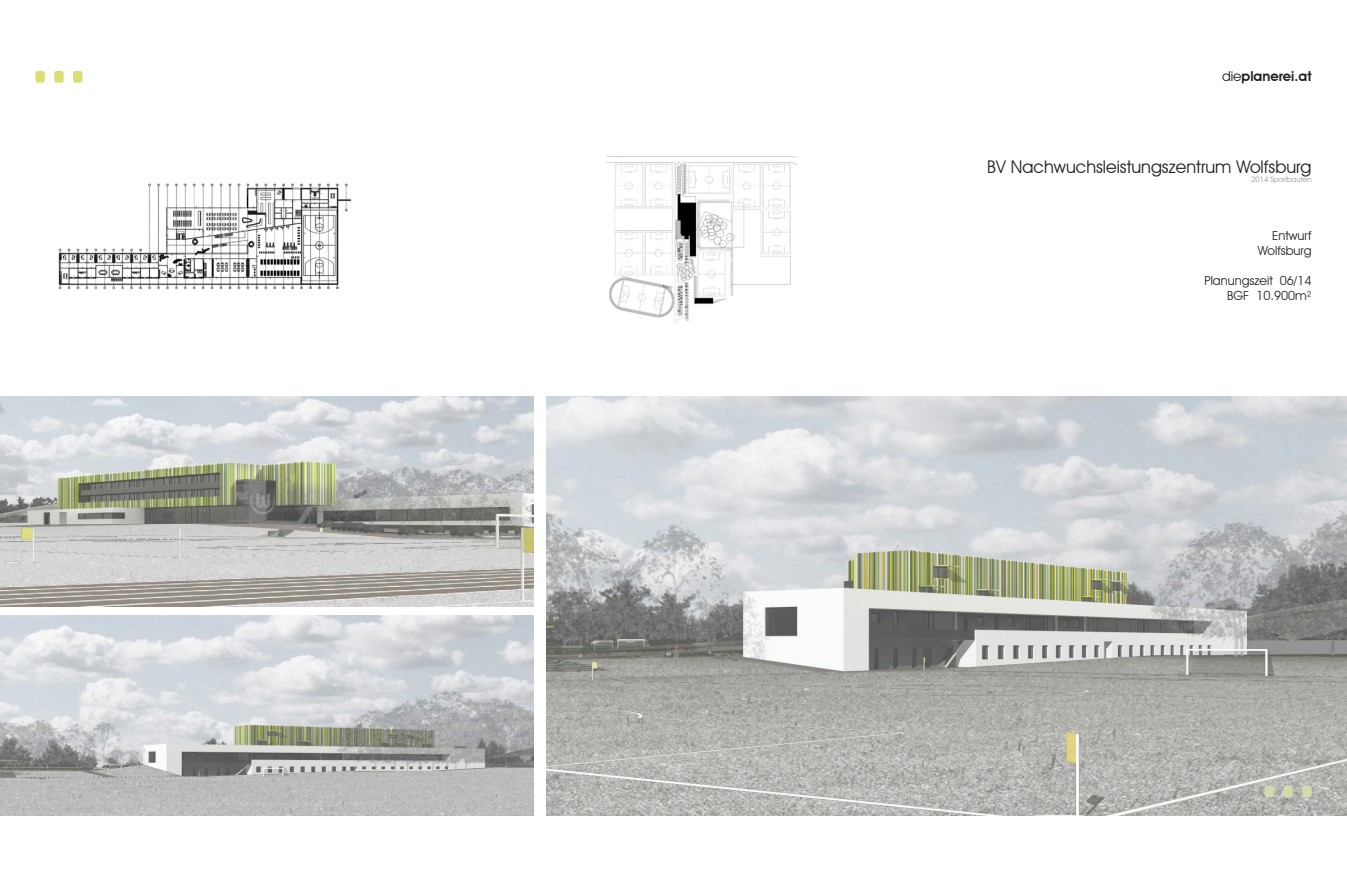
<style>
.page{position:relative;width:1347px;height:886px;background:#fff}
.page>*{position:absolute;margin:0;border:0;box-sizing:border-box;transform-origin:0 0}
.t1{font:17.5px "Avant Garde IT Cby BT";color:#231f20}
.t2{font:600 13.75px "Avant Garde IT Cby BT";color:#231f20}
.t3{font:12.5px/15px "Avant Garde IT Cby BT";color:#231f20;text-align:right}
.t4{font:7.5px "Avant Garde IT Cby BT";color:#939598}
.s1{font-weight:400}
</style>
<div class="page">
<img style="left:547px;top:397px;width:799px;height:418px">
<div style="left:35px;top:71px;width:10px;height:12px;background:#d9df73;border-radius:3px"></div>
<div style="left:54px;top:71px;width:10px;height:12px;background:#d9df73;border-radius:3px"></div>
<div style="left:73px;top:71px;width:9px;height:12px;background:#d9df73;border-radius:3px"></div>
<div style="left:1264px;top:785px;width:9px;height:12px;background:#d5d8ab;border-radius:3px"></div>
<div style="left:1283px;top:785px;width:9px;height:12px;background:#d5d8ab;border-radius:3px"></div>
<div style="left:1302px;top:785px;width:9px;height:12px;background:#d5d8ab;border-radius:3px"></div>
<img style="left:606px;top:156px;width:190px;height:166px">
<img style="left:58px;top:183px;width:293px;height:107px">
<img style="left:0;top:397px;width:533px;height:209px">
<img style="left:0;top:616px;width:533px;height:199px">
<p class="t2" style="left:1222px;top:68px;width:91px"><span class="s1">die</span>planerei.at</p>
<p class="t1" style="left:987px;top:156px;width:326px">BV Nachwuchsleistungszentrum Wolfsburg</p>
<p class="t4" style="left:1251px;top:175px;width:62px">2014 Sportbauten</p>
<p class="t3" style="left:1257px;top:228px;width:55px">Entwurf<br>Wolfsburg</p>
<p class="t3" style="left:1204px;top:273px;width:109px">Planungszeit 06/14<br>BGF 10.900m²</p>
</div>
